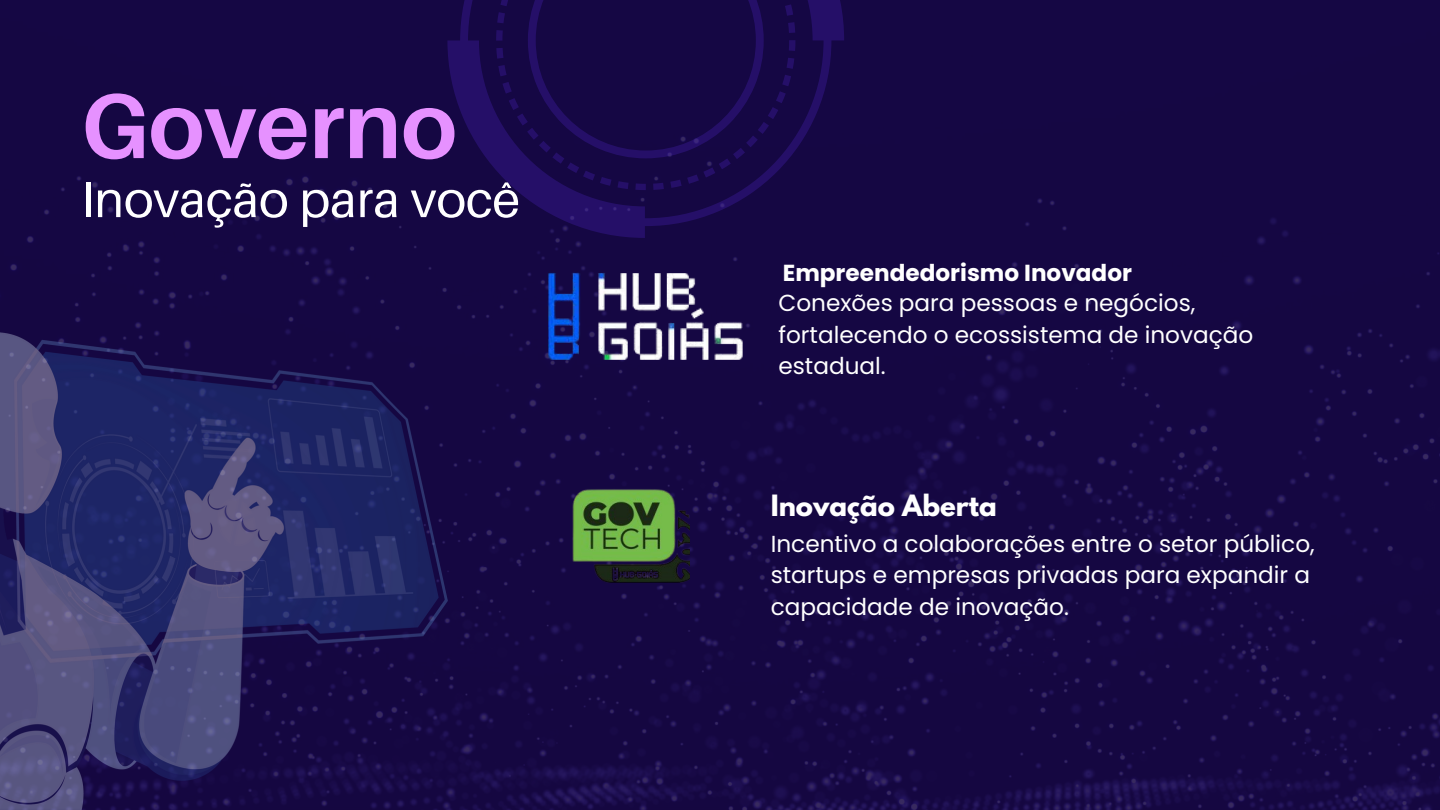
<style>
.page{position:relative;width:1440px;height:810px;background:#150743}
.page>*{position:absolute;margin:0;border:0;box-sizing:border-box;transform-origin:0 0}
.t1{font:700 91.8px "Aileron";color:#e691ff}
.t2{font:50.2px "Aileron";color:#fff}
.t3{font:700 26px "League Spartan";color:#fff}
.t4{font:23.2px/31.5px "Poppins";color:#fff}
.t5{font:700 23.2px "Poppins";color:#fff}
</style>
<div class="page">
<svg style="left:447px;top:0;width:397px;height:238px;background:#170849"></svg>
<img style="left:0;top:333px;width:447px;height:477px">
<img style="left:547px;top:454px;width:143px;height:147px">
<img style="left:509px;top:180px;width:274px;height:274px">
<h2 class="t1" style="left:81px;top:69px;width:377px">Governo</h2>
<p class="t2" style="left:81px;top:168px;width:441px">Inovação para você</p>
<p class="t5" style="left:783px;top:256px;width:351px">Empreendedorismo Inovador</p>
<p class="t4" style="left:778px;top:287px;width:476px">Conexões para pessoas e negócios, fortalecendo o ecossistema de inovação estadual.</p>
<h3 class="t3" style="left:771px;top:493px;width:228px">Inovação Aberta</h3>
<p class="t4" style="left:771px;top:528px;width:546px">Incentivo a colaborações entre o setor público, startups e empresas privadas para expandir a capacidade de inovação.</p>
</div>
